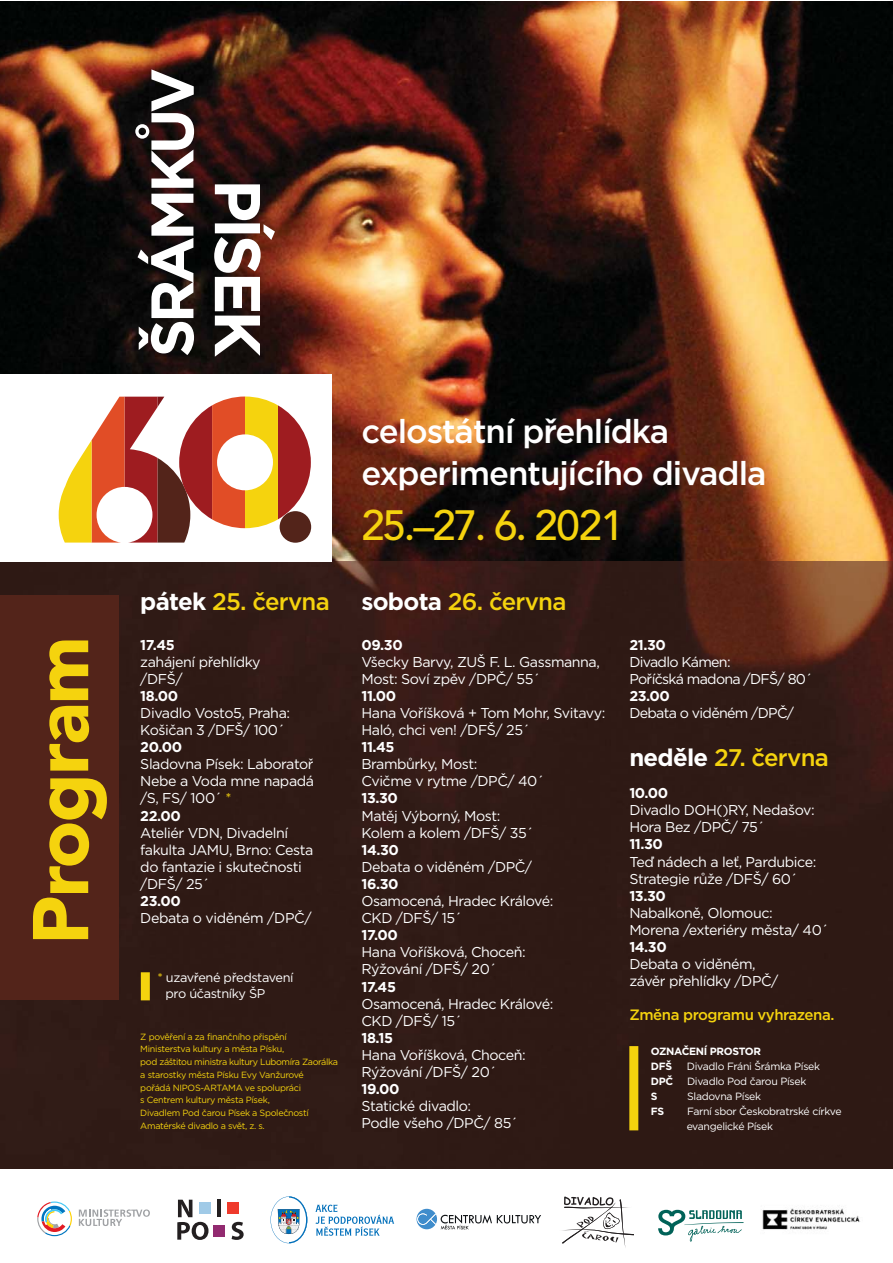
<style>
.page{position:relative;width:893px;height:1263px;background:#fff}
.page>*{position:absolute;margin:0;border:0;box-sizing:border-box;transform-origin:0 0}
.t1{font:900 78px "Avenir";letter-spacing:-.02em;color:#f5d30e}
.t2{font:700 64.5px "Gotham Bold CE";letter-spacing:-.07em;color:#fff}
.t3{font:700 60px "Gotham Bold CE";letter-spacing:-.07em;color:#fff}
.t4{font:500 42px "Avenir";letter-spacing:-.03em;color:#f5d30e}
.t5{font:500 33px/42px "Gotham Medium CE";letter-spacing:-.03em;color:#fff}
.t6{font:500 24px "Gotham Medium CE";letter-spacing:-.03em;color:#f5d30e}
.t7{font:500 15px "Gotham Medium CE";letter-spacing:-.03em;color:#f5d30e}
.t8{font:14.25px/17.1px "Gotham Book CE";letter-spacing:-.03em;color:#fff}
.t9{font:700 14.25px "Gotham Bold CE";letter-spacing:-.03em;color:#fff}
.t10{font:14.25px/17.1px "Gotham Book CE";letter-spacing:-.05em;color:#fff}
.t11{font:12.75px/15.3px "Gotham Book CE";letter-spacing:-.03em;color:#fff}
.t12{font:10.5px/15px "Gotham Book CE";letter-spacing:-.03em;color:#fff}
.t13{font:700 10.5px/15px "Gotham Bold CE";letter-spacing:-.03em;color:#fff}
.t14{font:9px/12.8px "Gotham Book CE";letter-spacing:-.035em;color:#f5d30e}
.s1{font-family:"Gotham Bold CE";font-weight:700;color:#fff}
.s2{color:#f5d30e}
</style>
<div class="page">
<img style="left:0;top:1px;width:892px;height:560px">
<img style="left:0;top:561px;width:892px;height:608px">
<div style="left:0;top:595px;width:119px;height:405px;background:#53241a"></div>
<svg style="left:562px;top:1196px;width:72px;height:52px"></svg>
<svg style="left:658px;top:1210px;width:86px;height:32px"></svg>
<img style="left:762px;top:1208px;width:98px;height:22px">
<div style="left:199px;top:1202px;width:12px;height:12px;background:#a0cae7"></div>
<div style="left:228px;top:1202px;width:11px;height:12px;background:#ef3a2c"></div>
<div style="left:213px;top:1225px;width:12px;height:12px;background:#922a70"></div>
<hr style="left:217px;top:1200px;width:4px;height:17px;background:#231f20">
<svg style="left:177px;top:1200px;width:31px;height:40px"></svg>
<svg style="left:232px;top:1222px;width:12px;height:18px"></svg>
<svg style="left:416px;top:1209px;width:125px;height:20px"></svg>
<svg style="left:79px;top:1209px;width:71px;height:17px"></svg>
<svg style="left:37px;top:1201px;width:35px;height:35px"></svg>
<svg style="left:270px;top:1196px;width:37px;height:47px"></svg>
<svg style="left:315px;top:1204px;width:79px;height:32px"></svg>
<div style="left:0;top:374px;width:332px;height:187px;background:#fff"></div>
<div style="left:629px;top:1046px;width:9px;height:84px;background:#f5d30e"></div>
<svg style="left:59px;top:396px;width:252px;height:147px"></svg>
<div style="left:141px;top:972px;width:9px;height:28px;background:#f5d30e"></div>
<h1 class="t1" style="left:-6px;top:945px;width:310px;rotate:-90deg">Program</h1>
<h3 class="t3" style="left:135px;top:357px;width:291px;rotate:-90deg">ŠRÁMKŮV</h3>
<h2 class="t2" style="left:277px;top:179px;width:180px;rotate:90deg">PÍSEK</h2>
<h3 class="t5" style="left:361px;top:410px;width:407px">celostátní přehlídka experimentujícího divadla</h3>
<h3 class="t4" style="left:361px;top:489px;width:264px">25.–27. 6. 2021</h3>
<h3 class="t6" style="left:140px;top:587px;width:191px"><span class="s1">pátek</span> 25. června</h3>
<h3 class="t6" style="left:361px;top:587px;width:207px"><span class="s1">sobota</span> 26. června</h3>
<p class="t9" style="left:140px;top:636px;width:36px">17.45</p>
<p class="t8" style="left:140px;top:653px;width:122px">zahájení přehlídky /DFŠ/</p>
<p class="t9" style="left:140px;top:687px;width:39px">18.00</p>
<p class="t8" style="left:140px;top:704px;width:151px">Divadlo Vosto5, Praha:<br>Košičan 3 /DFŠ/ 100´</p>
<p class="t9" style="left:140px;top:738px;width:43px">20.00</p>
<p class="t8" style="left:140px;top:755px;width:175px;text-align:justify">Sladovna Písek: Laboratoř Nebe a Voda mne napadá /S, FS/ 100´ <span class="s2">*</span></p>
<p class="t9" style="left:140px;top:807px;width:42px">22.00</p>
<p class="t8" style="left:140px;top:824px;width:175px">Ateliér VDN, Divadelní fakulta JAMU, Brno: Cesta do fantazie i skutečnosti /DFŠ/ 25´</p>
<p class="t9" style="left:140px;top:892px;width:42px">23.00</p>
<p class="t8" style="left:140px;top:909px;width:173px">Debata o viděném /DPČ/</p>
<p class="t11" style="left:165px;top:970px;width:130px;text-indent:-8px"><span class="s2">*</span> uzavřené představení pro účastníky ŠP</p>
<p class="t14" style="left:140px;top:1030px;width:199px">Z pověření a za finančního přispění Ministerstva kultury a města Písku,<br>pod záštitou ministra kultury Lubomíra Zaorálka a starostky města Písku Evy Vanžurové<br>pořádá NIPOS-ARTAMA ve spolupráci<br>s Centrem kultury města Písek,<br>Divadlem Pod čarou Písek a Společností Amatérské divadlo a svět, z. s.</p>
<p class="t9" style="left:361px;top:636px;width:43px">09.30</p>
<p class="t8" style="left:361px;top:653px;width:240px">Všecky Barvy, ZUŠ F. L. Gassmanna,<br>Most: Soví zpěv /DPČ/ 55´</p>
<p class="t9" style="left:361px;top:687px;width:36px">11.00</p>
<p class="t8" style="left:361px;top:704px;width:245px">Hana Voříšková + Tom Mohr, Svitavy:<br>Haló, chci ven! /DFŠ/ 25´</p>
<p class="t9" style="left:361px;top:738px;width:35px">11.45</p>
<p class="t8" style="left:361px;top:755px;width:184px">Brambůrky, Most:<br>Cvičme v rytme /DPČ/ 40´</p>
<p class="t9" style="left:361px;top:790px;width:38px">13.30</p>
<p class="t8" style="left:361px;top:807px;width:174px">Matěj Výborný, Most:<br>Kolem a kolem /DFŠ/ 35´</p>
<p class="t9" style="left:361px;top:841px;width:39px">14.30</p>
<p class="t8" style="left:361px;top:858px;width:172px">Debata o viděném /DPČ/</p>
<p class="t9" style="left:361px;top:875px;width:39px">16.30</p>
<p class="t8" style="left:361px;top:892px;width:193px">Osamocená, Hradec Králové:<br>CKD /DFŠ/ 15´</p>
<p class="t9" style="left:361px;top:926px;width:38px">17.00</p>
<p class="t8" style="left:361px;top:944px;width:166px">Hana Voříšková, Choceň:<br>Rýžování /DFŠ/ 20´</p>
<p class="t9" style="left:361px;top:978px;width:36px">17.45</p>
<p class="t8" style="left:361px;top:995px;width:193px">Osamocená, Hradec Králové:<br>CKD /DFŠ/ 15´</p>
<p class="t9" style="left:361px;top:1029px;width:33px">18.15</p>
<p class="t8" style="left:361px;top:1046px;width:166px">Hana Voříšková, Choceň:<br>Rýžování /DFŠ/ 20´</p>
<p class="t9" style="left:361px;top:1080px;width:40px">19.00</p>
<p class="t8" style="left:361px;top:1097px;width:158px">Statické divadlo:<br>Podle všeho /DPČ/ 85´</p>
<p class="t9" style="left:629px;top:636px;width:38px">21.30</p>
<p class="t10" style="left:629px;top:653px;width:185px">Divadlo Kámen:<br>Poříčská madona /DFŠ/ 80´</p>
<p class="t9" style="left:629px;top:687px;width:42px">23.00</p>
<p class="t10" style="left:629px;top:704px;width:166px">Debata o viděném /DPČ/</p>
<h3 class="t6" style="left:629px;top:742px;width:201px"><span class="s1">neděle</span> 27. června</h3>
<p class="t9" style="left:629px;top:784px;width:41px">10.00</p>
<p class="t8" style="left:629px;top:801px;width:187px">Divadlo DOH()RY, Nedašov:<br>Hora Bez /DPČ/ 75´</p>
<p class="t9" style="left:629px;top:836px;width:35px">11.30</p>
<p class="t8" style="left:629px;top:853px;width:188px">Teď nádech a leť, Pardubice:<br>Strategie růže /DFŠ/ 60´</p>
<p class="t9" style="left:629px;top:887px;width:38px">13.30</p>
<p class="t8" style="left:629px;top:904px;width:201px">Nabalkoně, Olomouc:<br>Morena /exteriéry města/ 40´</p>
<p class="t9" style="left:629px;top:938px;width:39px">14.30</p>
<p class="t8" style="left:629px;top:955px;width:151px">Debata o viděném, závěr přehlídky /DPČ/</p>
<p class="t7" style="left:629px;top:1005px;width:207px">Změna programu vyhrazena.</p>
<p class="t13" style="left:651px;top:1043px;width:112px">OZNAČENÍ PROSTOR<br>DFŠ</p>
<p class="t12" style="left:687px;top:1058px;width:135px">Divadlo Fráni Šrámka Písek</p>
<p class="t13" style="left:651px;top:1073px;width:24px">DPČ</p>
<p class="t12" style="left:687px;top:1073px;width:121px">Divadlo Pod čarou Písek</p>
<p class="t13" style="left:651px;top:1088px;width:8px">S</p>
<p class="t12" style="left:687px;top:1088px;width:75px">Sladovna Písek</p>
<p class="t13" style="left:651px;top:1103px;width:15px">FS</p>
<p class="t12" style="left:687px;top:1103px;width:156px">Farní sbor Českobratrské církve evangelické Písek</p>
</div>
